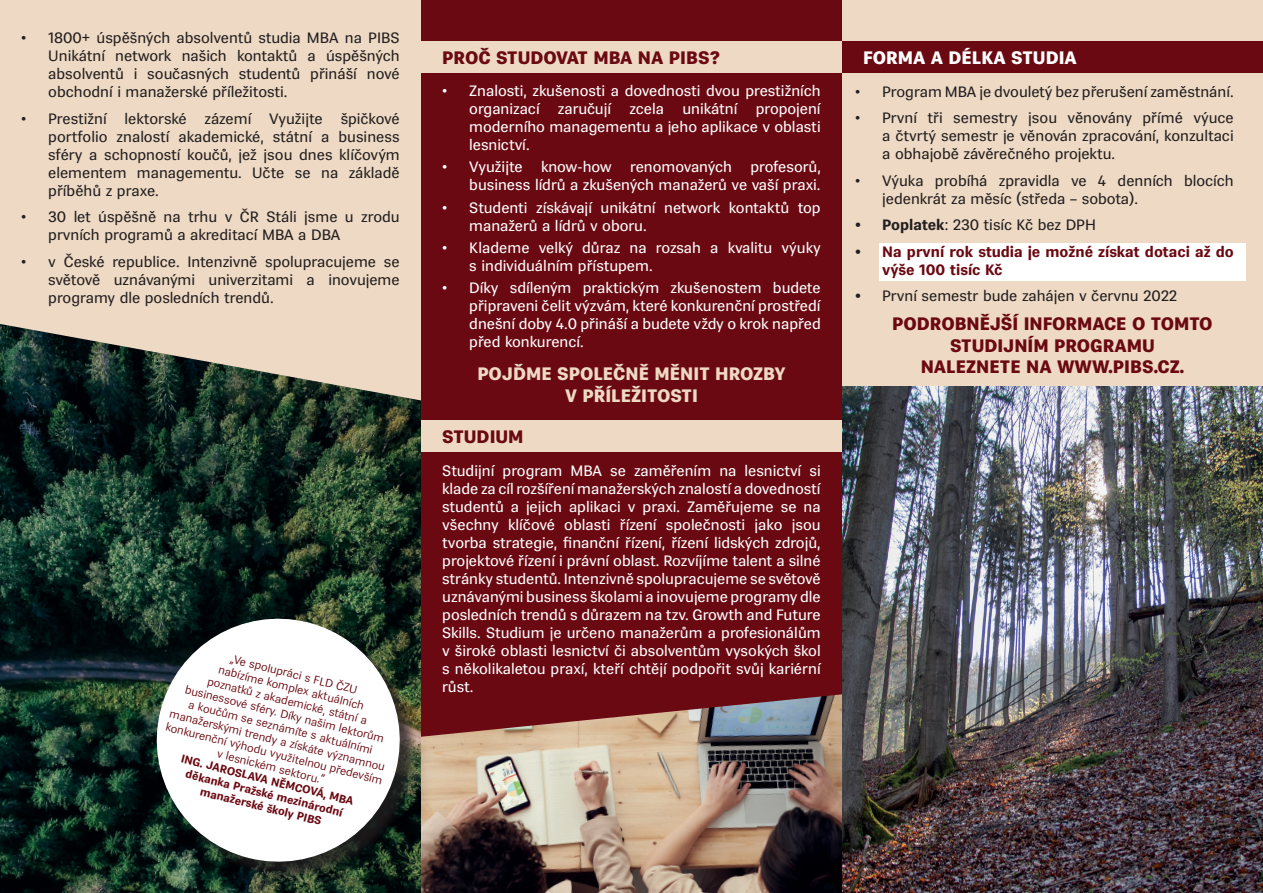
<style>
.page{position:relative;width:1263px;height:893px;background:#fff}
.page>*{position:absolute;margin:0;border:0;box-sizing:border-box;transform-origin:0 0}
.t1{font:900 18px/21.6px "Vegan Sans Premium";color:#6b0912;text-align:center}
.t2{font:900 18px/21.6px "Vegan Sans Premium";color:#eedac4;text-align:center}
.t3{font:900 18px "Vegan Sans Premium";color:#fff}
.t4{font:15px/18px "Vegan Sans Premium";color:#fff;text-align:justify}
.t5{font:15px/18px "Vegan Sans Premium";color:#231f20;text-align:justify}
.t6{font:700 15px/18px "Vegan Sans Premium";color:#6b0912}
.t7{font:300 11.4px/13.6px "Vegan Sans Premium";color:#6b0912;text-align:center}
.t8{font:700 11.4px/13.6px "Vegan Sans Premium";color:#6b0912;text-align:center}
.s1{font-weight:700}
.s2{color:#231f20}
</style>
<div class="page">
<div style="left:0;top:0;width:421px;height:324px;background:#eedac4"></div>
<img style="left:0;top:324px;width:421px;height:569px">
<div style="left:159px;top:621px;width:259px;height:259px;background:#231f20;opacity:.75"></div>
<svg style="left:143px;top:605px;width:270px;height:268px"></svg>
<div style="left:421px;top:0;width:421px;height:694px;background:#6b0912"></div>
<div style="left:421px;top:41px;width:421px;height:32px;background:#eedac4"></div>
<div style="left:421px;top:420px;width:421px;height:32px;background:#eedac4"></div>
<img style="left:421px;top:694px;width:421px;height:199px">
<div style="left:842px;top:0;width:421px;height:387px;background:#eedac4"></div>
<div style="left:842px;top:41px;width:421px;height:32px;background:#6b0912"></div>
<div style="left:879px;top:243px;width:367px;height:38px;background:#fff"></div>
<img style="left:842px;top:387px;width:421px;height:506px">
<p class="t5" style="left:48px;top:29px;width:353px;text-indent:-27px">• 1800+ úspěšných absolventů studia MBA na PIBS Unikátní network našich kontaktů a úspěšných absolventů i současných studentů přináší nové obchodní i manažerské příležitosti.</p>
<p class="t5" style="left:48px;top:109px;width:353px;text-indent:-27px">• Prestižní lektorské zázemí Využijte špičkové portfolio znalostí akademické, státní a business sféry a schopností koučů, jež jsou dnes klíčovým elementem managementu. Učte se na základě příběhů z praxe.</p>
<p class="t5" style="left:48px;top:208px;width:353px;text-indent:-27px">• 30 let úspěšně na trhu v ČR Stáli jsme u zrodu prvních programů a akreditací MBA a DBA</p>
<p class="t5" style="left:48px;top:252px;width:353px;text-indent:-27px">• v České republice. Intenzivně spolupracujeme se světově uznávanými univerzitami a inovujeme programy dle posledních trendů.</p>
<p class="t7" style="left:187px;top:641px;width:224px;rotate:14deg">„Ve spolupráci s FLD ČZU<br>nabízíme komplex aktuálních<br>poznatků z akademické, státní a businessové sféry. Díky našim lektorům<br>a koučům se seznámíte s aktuálními manažerskými trendy a získáte významnou konkurenční výhodu využitelnou především v lesnickém sektoru.”</p>
<p class="t8" style="left:183px;top:752px;width:179px;rotate:14deg">ING. JAROSLAVA NĚMCOVÁ, MBA děkanka Pražské mezinárodní manažerské školy PIBS</p>
<p class="t1" style="left:442px;top:47px;width:279px">PROČ STUDOVAT MBA NA PIBS?</p>
<p class="t4" style="left:469px;top:82px;width:353px;text-indent:-27px">• Znalosti, zkušenosti a dovednosti dvou prestižních organizací zaručují zcela unikátní propojení moderního managementu a jeho aplikace v oblasti lesnictví.</p>
<p class="t4" style="left:442px;top:158px;width:380px;text-align:right">• Využijte know-how renomovaných profesorů, business lídrů a zkušených manažerů ve vaší praxi.</p>
<p class="t4" style="left:469px;top:199px;width:353px;text-indent:-27px">• Studenti získávají unikátní network kontaktů top manažerů a lídrů v oboru.</p>
<p class="t4" style="left:469px;top:239px;width:353px;text-indent:-27px">• Klademe velký důraz na rozsah a kvalitu výuky s individuálním přístupem.</p>
<p class="t4" style="left:469px;top:279px;width:353px;text-indent:-27px">• Díky sdíleným praktickým zkušenostem budete připraveni čelit výzvám, které konkurenční prostředí dnešní doby 4.0 přináší a budete vždy o krok napřed před konkurencí.</p>
<p class="t2" style="left:477px;top:363px;width:310px">POJĎME SPOLEČNĚ MĚNIT HROZBY<br>V PŘÍLEŽITOSTI</p>
<p class="t1" style="left:442px;top:426px;width:83px">STUDIUM</p>
<p class="t4" style="left:442px;top:462px;width:380px">Studijní program MBA se zaměřením na lesnictví si klade za cíl rozšíření manažerských znalostí a dovedností studentů a jejich aplikaci v praxi. Zaměřujeme se na všechny klíčové oblasti řízení společnosti jako jsou tvorba strategie, finanční řízení, řízení lidských zdrojů, projektové řízení i právní oblast. Rozvíjíme talent a silné stránky studentů. Intenzivně spolupracujeme se světově uznávanými business školami a inovujeme programy dle posledních trendů s důrazem na tzv. Growth and Future Skills. Studium je určeno manažerům a profesionálům v široké oblasti lesnictví či absolventům vysokých škol s několikaletou praxí, kteří chtějí podpořit svůj kariérní růst.</p>
<p class="t3" style="left:863px;top:47px;width:215px">FORMA A DÉLKA STUDIA</p>
<p class="t5" style="left:855px;top:83px;width:380px">• Program MBA je dvouletý bez přerušení zaměstnání.</p>
<p class="t5" style="left:882px;top:109px;width:353px;text-indent:-27px">• První tři semestry jsou věnovány přímé výuce a čtvrtý semestr je věnován zpracování, konzultaci a obhajobě závěrečného projektu.</p>
<p class="t5" style="left:882px;top:172px;width:353px;text-indent:-27px">• Výuka probíhá zpravidla ve 4 denních blocích jedenkrát za měsíc (středa – sobota).</p>
<p class="t5" style="left:855px;top:216px;width:242px"><span class="s1">• Poplatek</span>: 230 tisíc Kč bez DPH</p>
<p class="t6" style="left:882px;top:243px;width:353px;text-indent:-27px"><span class="s2">•</span> Na první rok studia je možné získat dotaci až do výše 100 tisíc Kč</p>
<p class="t5" style="left:855px;top:287px;width:323px"><span class="s1">•</span> První semestr bude zahájen v červnu 2022</p>
<p class="t1" style="left:892px;top:313px;width:322px">PODROBNĚJŠÍ INFORMACE O TOMTO<br>STUDIJNÍM PROGRAMU<br>NALEZNETE NA WWW.PIBS.CZ.</p>
</div>
